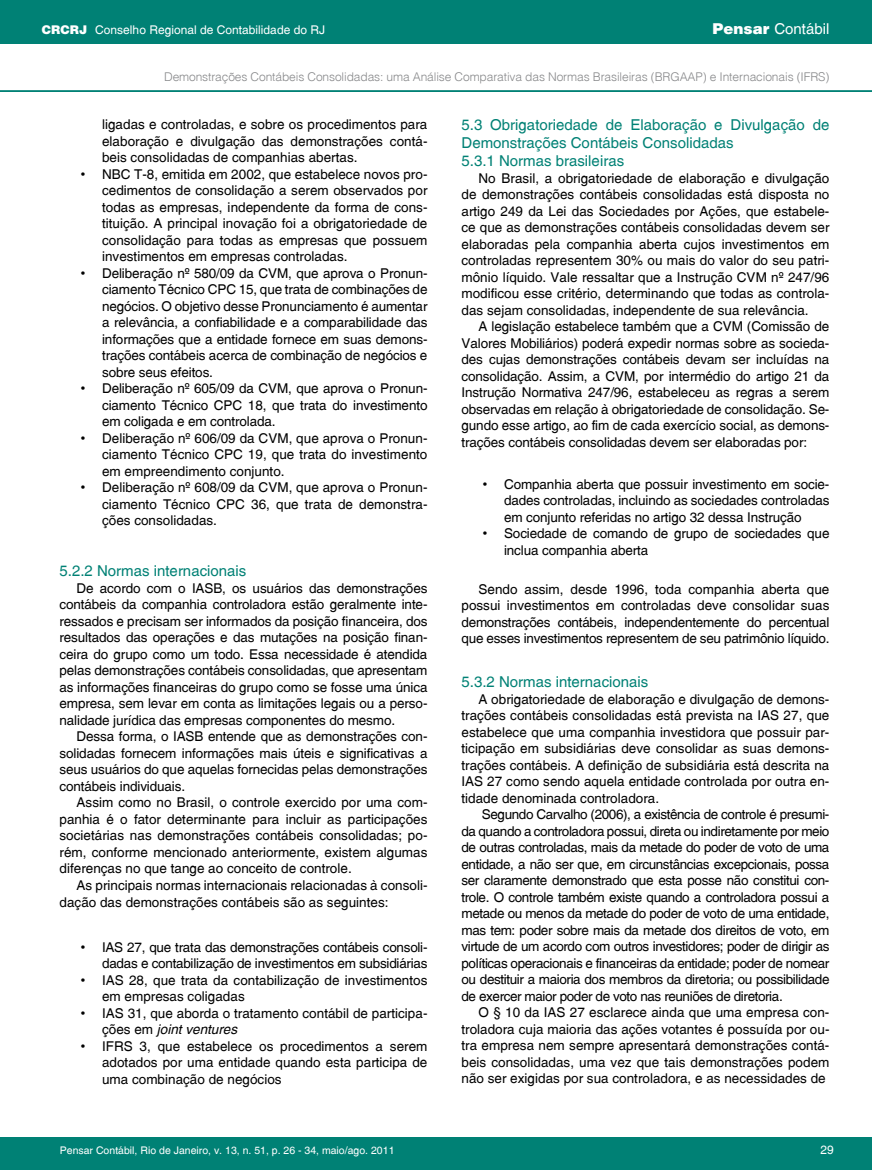
<style>
.page{position:relative;width:872px;height:1170px;background:#fff}
.page>*{position:absolute;margin:0;border:0;box-sizing:border-box;transform-origin:0 0}
.t1{font:15px/18px "Switzerland Plain";color:#008175}
.t2{font:15px "Switzerland Plain";color:#fff}
.t3{font:13.5px/16.5px "Switzerland Plain";color:#000;text-align:justify}
.t4{font:13.5px/16.5px "Switzerland Plain";letter-spacing:-.02em;color:#000;text-align:right}
.t5{font:italic 13.5px "Switzerland";color:#000}
.t6{font:12px "Switzerland Light Plain";letter-spacing:-.01em;color:#87888a}
.t7{font:12px "Switzerland Plain";color:#fff}
.t8{font:10.5px "Switzerland Plain";color:#fff}
.s1{font-family:"Switzerland Black"}
.s2{font-family:"Switzerland Plain";font-style:normal}
</style>
<div class="page">
<div style="left:0;top:1137px;width:872px;height:32px;background:#008175"></div>
<div style="left:0;top:0;width:872px;height:44px;background:#008175"></div>
<hr style="left:0;top:90px;width:872px;height:2px;background:#008175">
<p class="t7" style="left:42px;top:22px;width:285px"><span class="s1">CRCRJ</span> Conselho Regional de Contabilidade do RJ</p>
<p class="t2" style="left:712px;top:20px;width:118px"><span class="s1">Pensar</span> Contábil</p>
<p class="t6" style="left:164px;top:70px;width:667px">Demonstrações Contábeis Consolidadas: uma Análise Comparativa das Normas Brasileiras (BRGAAP) e Internacionais (IFRS)</p>
<p class="t3" style="left:102px;top:116px;width:327px">ligadas e controladas, e sobre os procedimentos para elaboração e divulgação das demonstrações contá&shy;beis consolidadas de companhias abertas.</p>
<p class="t3" style="left:102px;top:165px;width:327px;text-indent:-21px">• NBC T-8, emitida em 2002, que estabelece novos pro&shy;cedimentos de consolidação a serem observados por todas as empresas, independente da forma de cons&shy;tituição. A principal inovação foi a obrigatoriedade de consolidação para todas as empresas que possuem investimentos em empresas controladas.</p>
<p class="t3" style="left:102px;top:264px;width:327px;text-indent:-21px">• Deliberação nº 580/09 da CVM, que aprova o Pronun&shy;ciamento Técnico CPC 15, que trata de combinações de negócios. O objetivo desse Pronunciamento é aumentar a relevância, a confiabilidade e a comparabilidade das informações que a entidade fornece em suas demons&shy;trações contábeis acerca de combinação de negócios e sobre seus efeitos.</p>
<p class="t3" style="left:102px;top:380px;width:327px;text-indent:-21px">• Deliberação nº 605/09 da CVM, que aprova o Pronun&shy;ciamento Técnico CPC 18, que trata do investimento em coligada e em controlada.</p>
<p class="t3" style="left:102px;top:429px;width:327px;text-indent:-21px">• Deliberação nº 606/09 da CVM, que aprova o Pronun&shy;ciamento Técnico CPC 19, que trata do investimento em empreendimento conjunto.</p>
<p class="t3" style="left:102px;top:479px;width:327px;text-indent:-21px">• Deliberação nº 608/09 da CVM, que aprova o Pronun&shy;ciamento Técnico CPC 36, que trata de demonstra&shy;ções consolidadas.</p>
<p class="t1" style="left:60px;top:562px;width:188px">5.2.2 Normas internacionais</p>
<p class="t3" style="left:60px;top:579px;width:369px;text-indent:17px">De acordo com o IASB, os usuários das demonstrações contábeis da companhia controladora estão geralmente inte&shy;ressados e precisam ser informados da posição financeira, dos resultados das operações e das mutações na posição finan&shy;ceira do grupo como um todo. Essa necessidade é atendida pelas demonstrações contábeis consolidadas, que apresentam as informações financeiras do grupo como se fosse uma única empresa, sem levar em conta as limitações legais ou a perso&shy;nalidade jurídica das empresas componentes do mesmo.</p>
<p class="t3" style="left:60px;top:728px;width:369px;text-indent:17px">Dessa forma, o IASB entende que as demonstrações con&shy;solidadas fornecem informações mais úteis e significativas a seus usuários do que aquelas fornecidas pelas demonstrações contábeis individuais.</p>
<p class="t3" style="left:60px;top:794px;width:369px;text-indent:17px">Assim como no Brasil, o controle exercido por uma com&shy;panhia é o fator determinante para incluir as participações societárias nas demonstrações contábeis consolidadas; po&shy;rém, conforme mencionado anteriormente, existem algumas diferenças no que tange ao conceito de controle.</p>
<p class="t3" style="left:60px;top:876px;width:369px;text-indent:17px">As principais normas internacionais relacionadas à consoli&shy;dação das demonstrações contábeis são as seguintes:</p>
<p class="t4" style="left:81px;top:938px;width:348px">• IAS 27, que trata das demonstrações contábeis consoli&shy;dadas e contabilização de investimentos em subsidiárias</p>
<p class="t3" style="left:102px;top:971px;width:327px;text-indent:-21px">• IAS 28, que trata da contabilização de investimentos em empresas coligadas</p>
<p class="t3" style="left:81px;top:1004px;width:348px">• IAS 31, que aborda o tratamento contábil de participa-</p>
<p class="t5" style="left:102px;top:1021px;width:137px"><span class="s2">ções em</span> joint ventures</p>
<p class="t3" style="left:102px;top:1037px;width:327px;text-indent:-21px">• IFRS 3, que estabelece os procedimentos a serem adotados por uma entidade quando esta participa de uma combinação de negócios</p>
<p class="t8" style="left:60px;top:1143px;width:336px">Pensar Contábil, Rio de Janeiro, v. 13, n. 51, p. 26 - 34, maio/ago. 2011</p>
<p class="t1" style="left:461px;top:116px;width:369px">5.3 Obrigatoriedade de Elaboração e Divulgação de<br>Demonstrações Contábeis Consolidadas<br>5.3.1 Normas brasileiras</p>
<p class="t3" style="left:461px;top:170px;width:369px;text-indent:17px">No Brasil, a obrigatoriedade de elaboração e divulgação de demonstrações contábeis consolidadas está disposta no artigo 249 da Lei das Sociedades por Ações, que estabele&shy;ce que as demonstrações contábeis consolidadas devem ser elaboradas pela companhia aberta cujos investimentos em controladas representem 30% ou mais do valor do seu patri&shy;mônio líquido. Vale ressaltar que a Instrução CVM nº 247/96 modificou esse critério, determinando que todas as controla&shy;das sejam consolidadas, independente de sua relevância.</p>
<p class="t3" style="left:461px;top:318px;width:369px;text-indent:17px">A legislação estabelece também que a CVM (Comissão de Valores Mobiliários) poderá expedir normas sobre as socieda&shy;des cujas demonstrações contábeis devam ser incluídas na consolidação. Assim, a CVM, por intermédio do artigo 21 da Instrução Normativa 247/96, estabeleceu as regras a serem observadas em relação à obrigatoriedade de consolidação. Se&shy;gundo esse artigo, ao fim de cada exercício social, as demons&shy;trações contábeis consolidadas devem ser elaboradas por:</p>
<p class="t3" style="left:504px;top:475px;width:327px;text-indent:-21px">• Companhia aberta que possuir investimento em socie&shy;dades controladas, incluindo as sociedades controladas em conjunto referidas no artigo 32 dessa Instrução</p>
<p class="t3" style="left:504px;top:525px;width:327px;text-indent:-21px">• Sociedade de comando de grupo de sociedades que inclua companhia aberta</p>
<p class="t3" style="left:461px;top:580px;width:369px;text-indent:17px">Sendo assim, desde 1996, toda companhia aberta que possui investimentos em controladas deve consolidar suas demonstrações contábeis, independentemente do percentual que esses investimentos representem de seu patrimônio líquido.</p>
<p class="t1" style="left:461px;top:672px;width:188px">5.3.2 Normas internacionais</p>
<p class="t3" style="left:461px;top:690px;width:369px;text-indent:17px">A obrigatoriedade de elaboração e divulgação de demons&shy;trações contábeis consolidadas está prevista na IAS 27, que estabelece que uma companhia investidora que possuir par&shy;ticipação em subsidiárias deve consolidar as suas demons&shy;trações contábeis. A definição de subsidiária está descrita na IAS 27 como sendo aquela entidade controlada por outra en&shy;tidade denominada controladora.</p>
<p class="t3" style="left:461px;top:805px;width:369px;text-indent:20px">Segundo Carvalho (2006), a existência de controle é presumi&shy;da quando a controladora possui, direta ou indiretamente por meio de outras controladas, mais da metade do poder de voto de uma entidade, a não ser que, em circunstâncias excepcionais, possa ser claramente demonstrado que esta posse não constitui con&shy;trole. O controle também existe quando a controladora possui a metade ou menos da metade do poder de voto de uma entidade, mas tem: poder sobre mais da metade dos direitos de voto, em virtude de um acordo com outros investidores; poder de dirigir as políticas operacionais e financeiras da entidade; poder de nomear ou destituir a maioria dos membros da diretoria; ou possibilidade de exercer maior poder de voto nas reuniões de diretoria.</p>
<p class="t3" style="left:461px;top:1003px;width:369px;text-indent:17px">O § 10 da IAS 27 esclarece ainda que uma empresa con&shy;troladora cuja maioria das ações votantes é possuída por ou&shy;tra empresa nem sempre apresentará demonstrações contá&shy;beis consolidadas, uma vez que tais demonstrações podem não ser exigidas por sua controladora, e as necessidades de</p>
<p class="t7" style="left:820px;top:1142px;width:15px">29</p>
</div>
